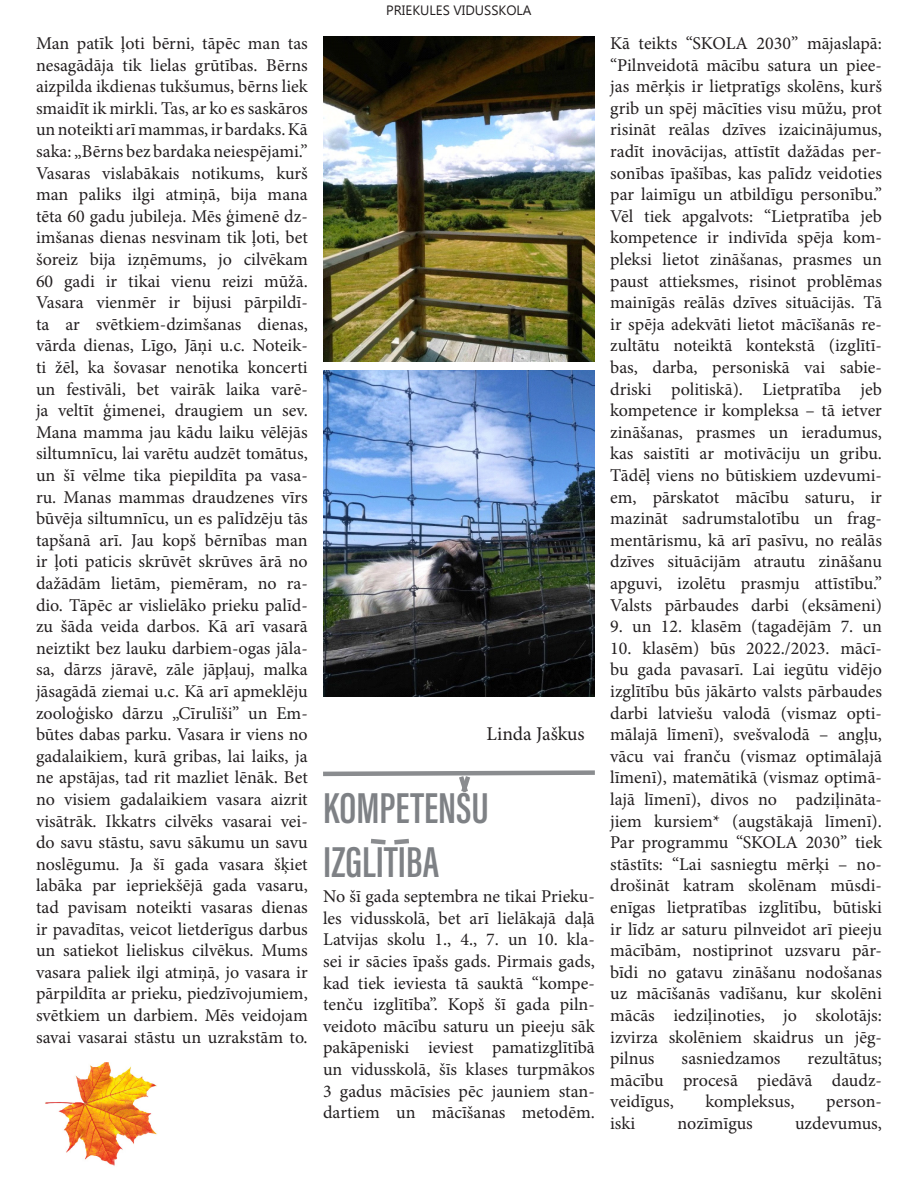
<style>
.page{position:relative;width:918px;height:1188px;background:#fff}
.page>*{position:absolute;margin:0;border:0;box-sizing:border-box;transform-origin:0 0}
.t1{font:44.55px "Acumin Variable Concept";letter-spacing:-.255em;color:#7e8185}
.t2{font:19.5px "Minion Pro";letter-spacing:-.005em;color:#231f20}
.t3{font:18px/21.6px "Minion Pro";color:#231f20;text-align:justify}
.t4{font:13.5px "Gadugi";color:#231f20}
</style>
<div class="page">
<img style="left:323px;top:371px;width:272px;height:326px">
<img style="left:323px;top:36px;width:272px;height:326px">
<img style="left:45px;top:1062px;width:112px;height:104px">
<svg style="left:323px;top:770px;width:272px;height:23px"></svg>
<svg style="left:370px;top:838px;width:39px;height:7px"></svg>
<p class="t3" style="left:36px;top:33px;width:273px">Man patīk ļoti bērni, tāpēc man tas nesagādāja tik lielas grūtības. Bērns aizpilda ikdienas tukšumus, bērns liek smaidīt ik mirkli. Tas, ar ko es saskāros un noteikti arī mammas, ir bardaks. Kā saka: „Bērns bez bardaka neiespējami.”</p>
<p class="t3" style="left:36px;top:162px;width:273px">Vasaras vislabākais notikums, kurš man paliks ilgi atmiņā, bija mana tēta 60 gadu jubileja. Mēs ģimenē dz&shy;imšanas dienas nesvinam tik ļoti, bet šoreiz bija izņēmums, jo cilvēkam 60 gadi ir tikai vienu reizi mūžā.<br>Vasara vienmēr ir bijusi pārpildī&shy;ta ar svētkiem-dzimšanas dienas, vārda dienas, Līgo, Jāņi u.c. Noteik&shy;ti žēl, ka šovasar nenotika koncerti un festivāli, bet vairāk laika varē&shy;ja veltīt ģimenei, draugiem un sev.</p>
<p class="t3" style="left:36px;top:421px;width:273px">Mana mamma jau kādu laiku vēlējās siltumnīcu, lai varētu audzēt tomātus, un šī vēlme tika piepildīta pa vasa&shy;ru. Manas mammas draudzenes vīrs būvēja siltumnīcu, un es palīdzēju tās tapšanā arī. Jau kopš bērnības man ir ļoti paticis skrūvēt skrūves ārā no dažādām lietām, piemēram, no ra&shy;dio. Tāpēc ar vislielāko prieku palīd&shy;zu šāda veida darbos. Kā arī vasarā neiztikt bez lauku darbiem-ogas jāla&shy;sa, dārzs jāravē, zāle jāpļauj, malka jāsagādā ziemai u.c. Kā arī apmeklēju zooloģisko dārzu „Cīrulīši” un Em&shy;būtes dabas parku. Vasara ir viens no gadalaikiem, kurā gribas, lai laiks, ja ne apstājas, tad rit mazliet lēnāk. Bet no visiem gadalaikiem vasara aizrit visātrāk. Ikkatrs cilvēks vasarai vei&shy;do savu stāstu, savu sākumu un savu noslēgumu. Ja šī gada vasara šķiet labāka par iepriekšējā gada vasaru, tad pavisam noteikti vasaras dienas ir pavadītas, veicot lietderīgus darbus un satiekot lieliskus cilvēkus. Mums vasara paliek ilgi atmiņā, jo vasara ir pārpildīta ar prieku, piedzīvojumiem, svētkiem un darbiem. Mēs veidojam savai vasarai stāstu un uzrakstām to.</p>
<p class="t4" style="left:386px;top:2px;width:147px">PRIEKULES VIDUSSKOLA</p>
<p class="t2" style="left:487px;top:721px;width:100px">Linda Jaškus</p>
<p class="t1" style="left:323px;top:776px;width:182px">KOMPETENSU</p>
<p class="t1" style="left:323px;top:830px;width:130px">IZGLITI BA</p>
<p class="t3" style="left:323px;top:886px;width:273px">No šī gada septembra ne tikai Prieku&shy;les vidusskolā, bet arī lielākajā daļā Latvijas skolu 1., 4., 7. un 10. kla&shy;sei ir sācies īpašs gads. Pirmais gads, kad tiek ieviesta tā sauktā “kompe&shy;tenču izglītība”. Kopš šī gada piln&shy;veidoto mācību saturu un pieeju sāk pakāpeniski ieviest pamatizglītībā un vidusskolā, šīs klases turpmākos 3 gadus mācīsies pēc jauniem stan&shy;dartiem un mācīšanas metodēm.</p>
<p class="t3" style="left:610px;top:33px;width:273px">Kā teikts “SKOLA 2030” mājaslapā: “Pilnveidotā mācību satura un piee&shy;jas mērķis ir lietpratīgs skolēns, kurš grib un spēj mācīties visu mūžu, prot risināt reālas dzīves izaicinājumus, radīt inovācijas, attīstīt dažādas per&shy;sonības īpašības, kas palīdz veidoties par laimīgu un atbildīgu personību.”</p>
<p class="t3" style="left:610px;top:205px;width:273px">Vēl tiek apgalvots: “Lietpratība jeb kompetence ir indivīda spēja kom&shy;pleksi lietot zināšanas, prasmes un paust attieksmes, risinot problēmas mainīgās reālās dzīves situācijās. Tā ir spēja adekvāti lietot mācīšanās re&shy;zultātu noteiktā kontekstā (izglītī&shy;bas, darba, personiskā vai sabie&shy;driski politiskā). Lietpratība jeb kompetence ir kompleksa – tā ietver zināšanas, prasmes un ieradumus, kas saistīti ar motivāciju un gribu.<br>Tādēļ viens no būtiskiem uzdevumi&shy;em, pārskatot mācību saturu, ir mazināt sadrumstalotību un frag&shy;mentārismu, kā arī pasīvu, no reālās dzīves situācijām atrautu zināšanu apguvi, izolētu prasmju attīstību.”</p>
<p class="t3" style="left:610px;top:594px;width:273px">Valsts pārbaudes darbi (eksāmeni)</p>
<p class="t3" style="left:610px;top:616px;width:273px">9. un 12. klasēm (tagadējām 7. un</p>
<p class="t3" style="left:610px;top:637px;width:273px;text-align:left">10. klasēm) būs 2022./2023. mācī&shy;bu gada pavasarī. Lai iegūtu vidējo izglītību būs jākārto valsts pārbaudes darbi latviešu valodā (vismaz opti&shy;mālajā līmenī), svešvalodā – angļu, vācu vai franču (vismaz optimālajā līmenī), matemātikā (vismaz optimā- lajā līmenī), divos no padziļināta&shy;jiem kursiem* (augstākajā līmenī).</p>
<p class="t3" style="left:610px;top:832px;width:273px">Par programmu “SKOLA 2030” tiek stāstīts: “Lai sasniegtu mērķi – no&shy;drošināt katram skolēnam mūsdi&shy;enīgas lietpratības izglītību, būtiski ir līdz ar saturu pilnveidot arī pieeju mācībām, nostiprinot uzsvaru pār&shy;bīdi no gatavu zināšanu nodošanas uz mācīšanās vadīšanu, kur skolēni mācās iedziļinoties, jo skolotājs:</p>
<p class="t3" style="left:610px;top:1026px;width:273px">izvirza skolēniem skaidrus un jēg&shy;pilnus</p>
<p class="t3" style="left:682px;top:1048px;width:100px">sasniedzamos</p>
<p class="t3" style="left:808px;top:1048px;width:76px">rezultātus;</p>
<p class="t3" style="left:610px;top:1069px;width:273px">mācību procesā piedāvā daudz&shy;veidīgus,</p>
<p class="t3" style="left:705px;top:1091px;width:91px">kompleksus,</p>
<p class="t3" style="left:826px;top:1091px;width:57px">person-</p>
<p class="t3" style="left:610px;top:1113px;width:27px">iski</p>
<p class="t3" style="left:678px;top:1113px;width:77px">nozīmīgus</p>
<p class="t3" style="left:795px;top:1113px;width:88px">uzdevumus,</p>
</div>
